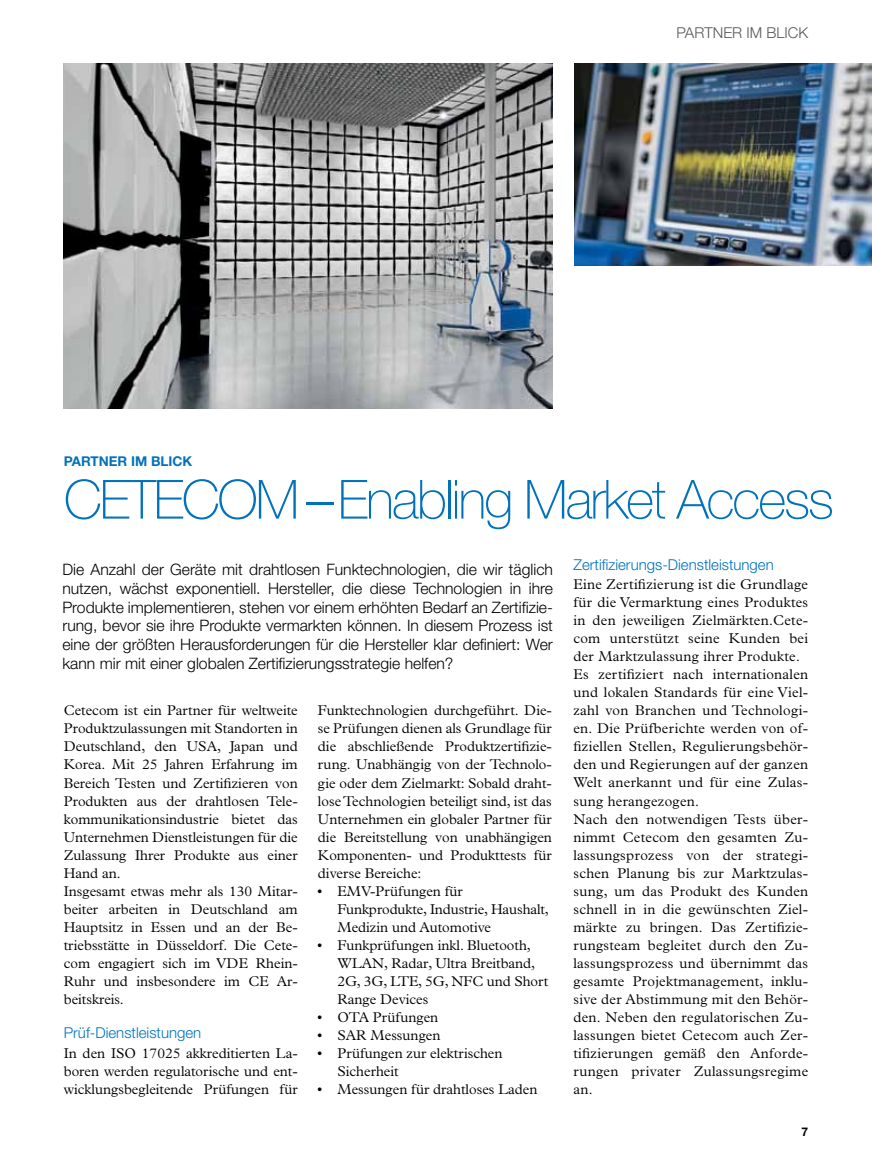
<style>
.page{position:relative;width:872px;height:1170px;background:#fff}
.page>*{position:absolute;margin:0;border:0;box-sizing:border-box;transform-origin:0 0}
.t1{font:100 54px "Helvetica Neue LT Std";letter-spacing:-.04em;color:#0072bc}
.t2{font:300 15.75px/18.9px "Helvetica Neue LT Std";color:#000;text-align:justify}
.t3{font:300 15px "Helvetica Neue LT Std";color:#0072bc}
.t4{font:300 15px "Helvetica Neue LT Std";color:#58595b}
.t5{font:300 14.25px/18px "Plantin Std";letter-spacing:.02em;color:#000;text-align:justify}
.t6{font:300 14.25px/18px "Plantin Std";color:#000}
.t7{font:700 13.5px "Helvetica Neue LT Std";color:#0072bc}
.t8{font:700 12px "Helvetica Neue LT Std";color:#000}
</style>
<div class="page">
<img style="left:574px;top:64px;width:298px;height:201px">
<img style="left:64px;top:64px;width:489px;height:344px">
<p class="t4" style="left:676px;top:24px;width:19px">Partner</p>
<p class="t4" style="left:746px;top:24px;width:39px">im Blick</p>
<p class="t7" style="left:64px;top:453px;width:130px">PARTNER IM BLICK</p>
<h1 class="t1" style="left:64px;top:468px;width:771px">CETECOM – Enabling Market Access</h1>
<p class="t2" style="left:62px;top:559px;width:492px">Die Anzahl der Geräte mit drahtlosen Funktechnologien, die wir täglich nutzen, wächst exponentiell. Hersteller, die diese Technologien in ihre Produkte implementieren, stehen vor einem erhöhten Bedarf an Zertifizie&shy;rung, bevor sie ihre Produkte vermarkten können. In diesem Prozess ist eine der größten Herausforderungen für die Hersteller klar definiert: Wer kann mir mit einer globalen Zertifizierungsstrategie helfen?</p>
<p class="t6" style="left:64px;top:701px;width:235px">Cetecom ist ein Partner für weltweite<br>Produktzulassungen mit Standorten in<br>Deutschland, den USA, Japan und<br>Korea. Mit 25 Jahren Erfahrung im<br>Bereich Testen und Zertifizieren von<br>Produkten aus der drahtlosen Tele&shy;kommunikationsindustrie bietet das<br>Unternehmen Dienstleistungen für die<br>Zulassung Ihrer Produkte aus einer<br>Hand an.<br>Insgesamt etwas mehr als 130 Mitar&shy;beiter arbeiten in Deutschland am<br>Hauptsitz in Essen und an der Be&shy;triebsstätte in Düsseldorf. Die Cete&shy;com engagiert sich im VDE Rhein-<br>Ruhr und insbesondere im CE Ar&shy;beitskreis.</p>
<p class="t3" style="left:64px;top:1023px;width:139px">Prüf-Dienstleistungen</p>
<p class="t5" style="left:64px;top:1043px;width:235px">In den ISO 17025 akkreditierten La&shy;boren werden regulatorische und ent&shy;wicklungsbegleitende Prüfungen für</p>
<p class="t5" style="left:318px;top:701px;width:235px">Funktechnologien durchgeführt. Die&shy;se Prüfungen dienen als Grundlage für die abschließende Produktzertifizie&shy;rung. Unabhängig von der Technolo&shy;gie oder dem Zielmarkt: Sobald draht&shy;lose Technologien beteiligt sind, ist das Unternehmen ein globaler Partner für die Bereitstellung von unabhängigen Komponenten- und Produkttests für diverse Bereiche:</p>
<p class="t6" style="left:337px;top:881px;width:213px;text-indent:-19px">• EMV-Prüfungen für<br>Funkprodukte, Industrie, Haushalt,<br>Medizin und Automotive</p>
<p class="t6" style="left:337px;top:935px;width:212px;text-indent:-19px">• Funkprüfungen inkl. Bluetooth,<br>WLAN, Radar, Ultra Breitband,<br>2G, 3G, LTE, 5G, NFC und Short<br>Range Devices</p>
<p class="t6" style="left:318px;top:1007px;width:122px">• OTA Prüfungen</p>
<p class="t6" style="left:318px;top:1025px;width:124px">• SAR Messungen</p>
<p class="t6" style="left:337px;top:1043px;width:166px;text-indent:-19px">• Prüfungen zur elektrischen<br>Sicherheit</p>
<p class="t6" style="left:318px;top:1079px;width:221px">• Messungen für drahtloses Laden</p>
<p class="t3" style="left:573px;top:555px;width:202px">Zertifizierungs-Dienstleistungen</p>
<p class="t5" style="left:573px;top:575px;width:236px;text-align:left">Eine Zertifizierung ist die Grundlage für die Vermarktung eines Produktes in den jeweiligen Zielmärkten.Cete&shy;com unterstützt seine Kunden bei der Marktzulassung ihrer Produkte.<br>Es zertifiziert nach internationalen und lokalen Standards für eine Viel&shy;zahl von Branchen und Technologi&shy;en. Die Prüfberichte werden von of&shy;fiziellen Stellen, Regulierungsbehör&shy;den und Regierungen auf der ganzen Welt anerkannt und für eine Zulas&shy;sung herangezogen.<br>Nach den notwendigen Tests über&shy;nimmt Cetecom den gesamten Zu&shy;lassungsprozess von der strategi&shy;schen Planung bis zur Marktzulas&shy;sung, um das Produkt des Kunden schnell in in die gewünschten Ziel&shy;märkte zu bringen. Das Zertifizie&shy;rungsteam begleitet durch den Zu&shy;lassungsprozess und übernimmt das gesamte Projektmanagement, inklu&shy;sive der Abstimmung mit den Behör&shy;den. Neben den regulatorischen Zu&shy;lassungen bietet Cetecom auch Zer&shy;tifizierungen gemäß den Anforde&shy;rungen privater Zulassungsregime an.</p>
<p class="t8" style="left:801px;top:1123px;width:8px">7</p>
</div>
